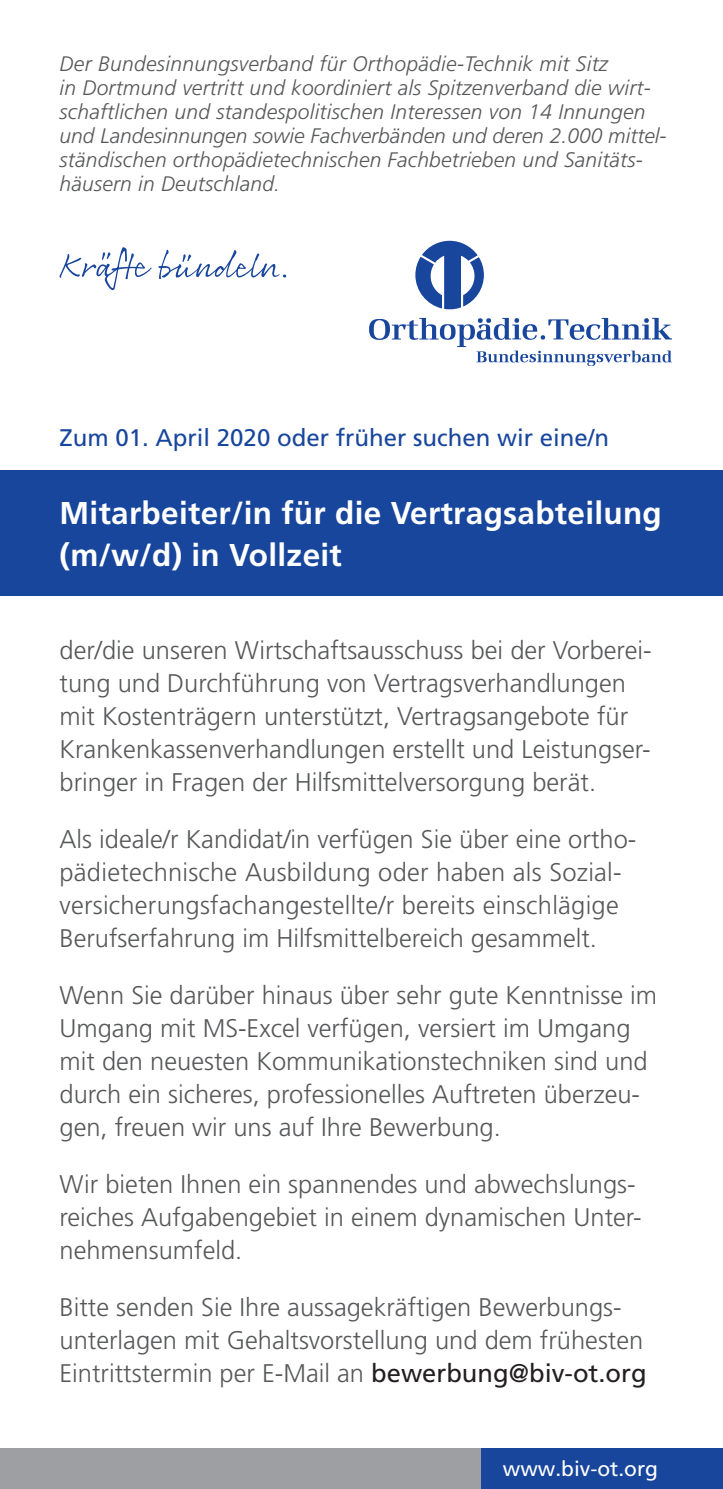
<style>
.page{position:relative;width:723px;height:1489px;background:#fff}
.page>*{position:absolute;margin:0;border:0;box-sizing:border-box;transform-origin:0 0}
.t1{font:700 31.5px/42px "Frutiger LT Pro";letter-spacing:.01em;color:#fff}
.t2{font:300 25.5px/33px "Frutiger LT Pro";color:#57585a}
.t3{font:24px "Frutiger LT Pro";color:#18469d}
.t4{font:italic 300 21px/24px "Frutiger LT Pro";letter-spacing:.01em;color:#57585a}
.t5{font:21px "Frutiger LT Pro";color:#fff}
.s1{font-weight:400;color:#231f20}
</style>
<div class="page">
<div style="left:0;top:470px;width:723px;height:125px;background:#18469d"></div>
<svg style="left:369px;top:318px;width:303px;height:48px"></svg>
<svg style="left:415px;top:241px;width:69px;height:68px"></svg>
<div style="left:473px;top:1448px;width:250px;height:40px;background:#18469d"></div>
<div style="left:0;top:1448px;width:480px;height:40px;background:#9d9fa2"></div>
<svg style="left:59px;top:247px;width:227px;height:43px"></svg>
<p class="t4" style="left:60px;top:52px;width:608px">Der Bundesinnungsverband für Orthopädie-Technik mit Sitz<br>in Dortmund vertritt und koordiniert als Spitzenverband die wirt&shy;schaftlichen und standespolitischen Interessen von 14 Innungen und Landesinnungen sowie Fachverbänden und deren 2.000 mittel&shy;ständischen orthopädietechnischen Fachbetrieben und Sanitäts&shy;häusern in Deutschland.</p>
<p class="t3" style="left:60px;top:423px;width:551px">Zum 01. April 2020 oder früher suchen wir eine/n</p>
<p class="t1" style="left:60px;top:492px;width:604px">Mitarbeiter/in für die Vertragsabteilung (m/w/d) in Vollzeit</p>
<p class="t2" style="left:60px;top:634px;width:593px">der/die unseren Wirtschaftsausschuss bei der Vorberei&shy;tung und Durchführung von Vertragsverhandlungen mit Kostenträgern unterstützt, Vertragsangebote für Krankenkassenverhandlungen erstellt und Leistungser&shy;bringer in Fragen der Hilfsmittelversorgung berät.</p>
<p class="t2" style="left:60px;top:823px;width:578px">Als ideale/r Kandidat/in verfügen Sie über eine ortho&shy;pädietechnische Ausbildung oder haben als Sozial&shy;versicherungsfachangestellte/r bereits einschlägige Berufserfahrung im Hilfsmittelbereich gesammelt.</p>
<p class="t2" style="left:60px;top:979px;width:599px">Wenn Sie darüber hinaus über sehr gute Kenntnisse im Umgang mit MS-Excel verfügen, versiert im Umgang mit den neuesten Kommunikationstechniken sind und durch ein sicheres, professionelles Auftreten überzeu&shy;gen, freuen wir uns auf Ihre Bewerbung.</p>
<p class="t2" style="left:60px;top:1167px;width:583px">Wir bieten Ihnen ein spannendes und abwechslungs&shy;reiches Aufgabengebiet in einem dynamischen Unter&shy;nehmensumfeld.</p>
<p class="t2" style="left:60px;top:1290px;width:589px">Bitte senden Sie Ihre aussagekräftigen Bewerbungs&shy;unterlagen mit Gehaltsvorstellung und dem frühesten<br>Eintrittstermin per E-Mail an <span class="s1">bewerbung@biv-ot.org</span></p>
<p class="t5" style="left:503px;top:1455px;width:157px">www.biv-ot.org</p>
</div>
